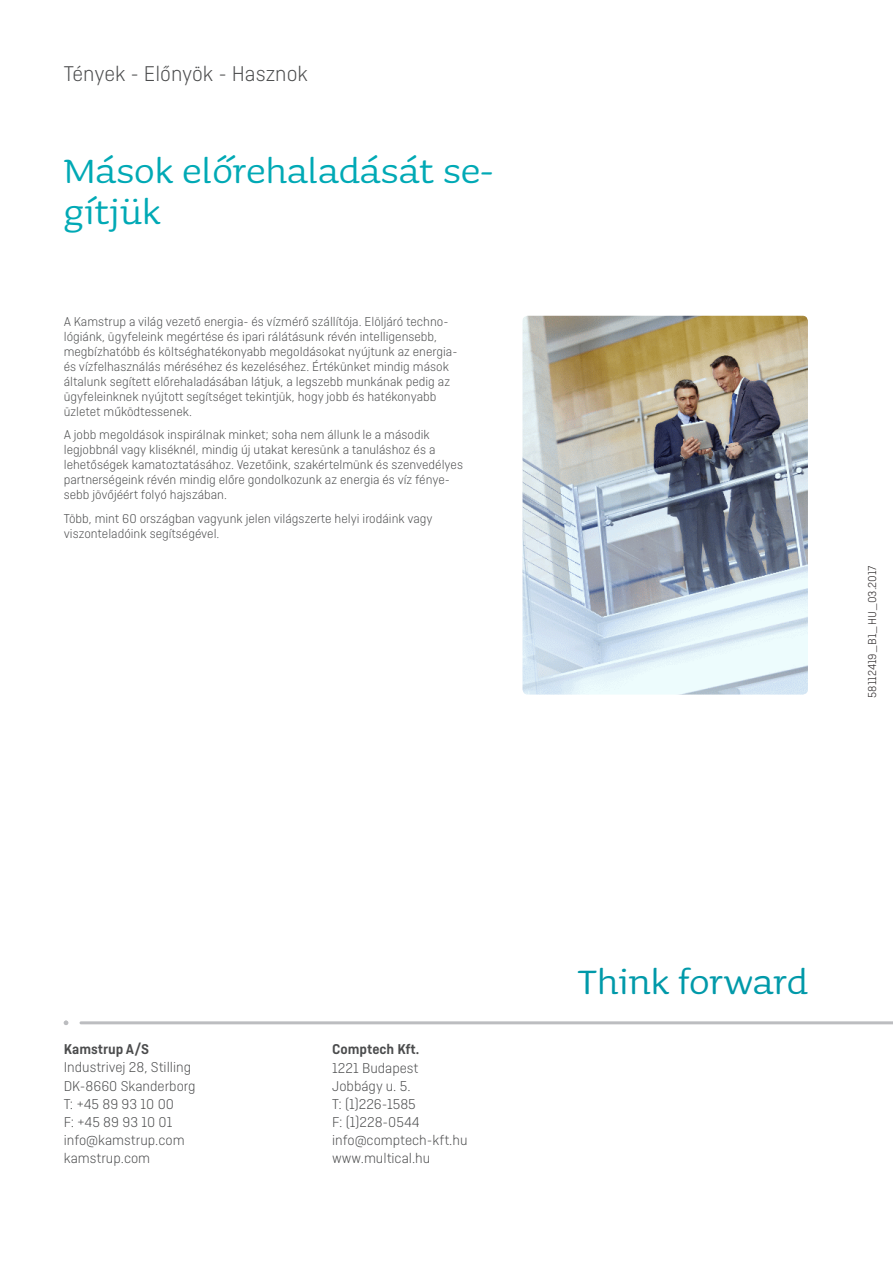
<style>
.page{position:relative;width:893px;height:1263px;background:#fff}
.page>*{position:absolute;margin:0;border:0;box-sizing:border-box;transform-origin:0 0}
.t1{font:45px/40.5px "Sauna Pro";color:#00a9b5}
.t2{font:45px "Sauna Pro";color:#0099a9}
.t3{font:300 22.5px "Ciutadella";color:#4b4c4d}
.t4{font:300 15px/18px "Ciutadella";color:#4b4c4d}
.t5{font:600 15px "Ciutadella";color:#4b4c4d}
.t6{font:300 13.5px/15px "Ciutadella";color:#4b4c4d}
.t7{font:300 12px "Ciutadella";color:#231f20}
</style>
<div class="page">
<svg style="left:64px;top:1020px;width:829px;height:5px"></svg>
<img style="left:522px;top:316px;width:286px;height:378px">
<h2 class="t3" style="left:64px;top:61px;width:246px">Tények - Előnyök - Hasznok</h2>
<h1 class="t1" style="left:64px;top:151px;width:431px">Mások előrehaladását se&shy;gítjük</h1>
<p class="t6" style="left:64px;top:314px;width:395px">A Kamstrup a világ vezető energia- és vízmérő szállítója. Elöljáró techno&shy;lógiánk, ügyfeleink megértése és ipari rálátásunk révén intelligensebb, megbízhatóbb és költséghatékonyabb megoldásokat nyújtunk az energia&shy;és vízfelhasználás méréséhez és kezeléséhez. Értékünket mindig mások általunk segített előrehaladásában látjuk, a legszebb munkának pedig az ügyfeleinknek nyújtott segítséget tekintjük, hogy jobb és hatékonyabb üzletet működtessenek.</p>
<p class="t6" style="left:64px;top:427px;width:401px">A jobb megoldások inspirálnak minket; soha nem állunk le a második legjobbnál vagy kliséknél, mindig új utakat keresünk a tanuláshoz és a lehetőségek kamatoztatásához. Vezetőink, szakértelmünk és szenvedélyes partnerségeink révén mindig előre gondolkozunk az energia és víz fénye&shy;sebb jövőjéért folyó hajszában.</p>
<p class="t6" style="left:64px;top:511px;width:370px">Több, mint 60 országban vagyunk jelen világszerte helyi irodáink vagy viszonteladóink segítségével.</p>
<p class="t7" style="left:866px;top:697px;width:134px;rotate:-90deg">58112419_B1_HU_03.2017</p>
<p class="t5" style="left:64px;top:1041px;width:87px">Kamstrup A/S</p>
<p class="t4" style="left:64px;top:1058px;width:133px">Industrivej 28, Stilling<br>DK-8660 Skanderborg<br>T: +45 89 93 10 00<br>F: +45 89 93 10 01 info@kamstrup.com kamstrup.com</p>
<p class="t5" style="left:332px;top:1041px;width:89px">Comptech Kft.</p>
<p class="t4" style="left:332px;top:1058px;width:137px">1221 Budapest<br>Jobbágy u. 5.<br>T: (1)226-1585<br>F: (1)228-0544 info@comptech-kft.hu www.multical.hu</p>
<h1 class="t2" style="left:577px;top:957px;width:232px">Think forward</h1>
</div>
